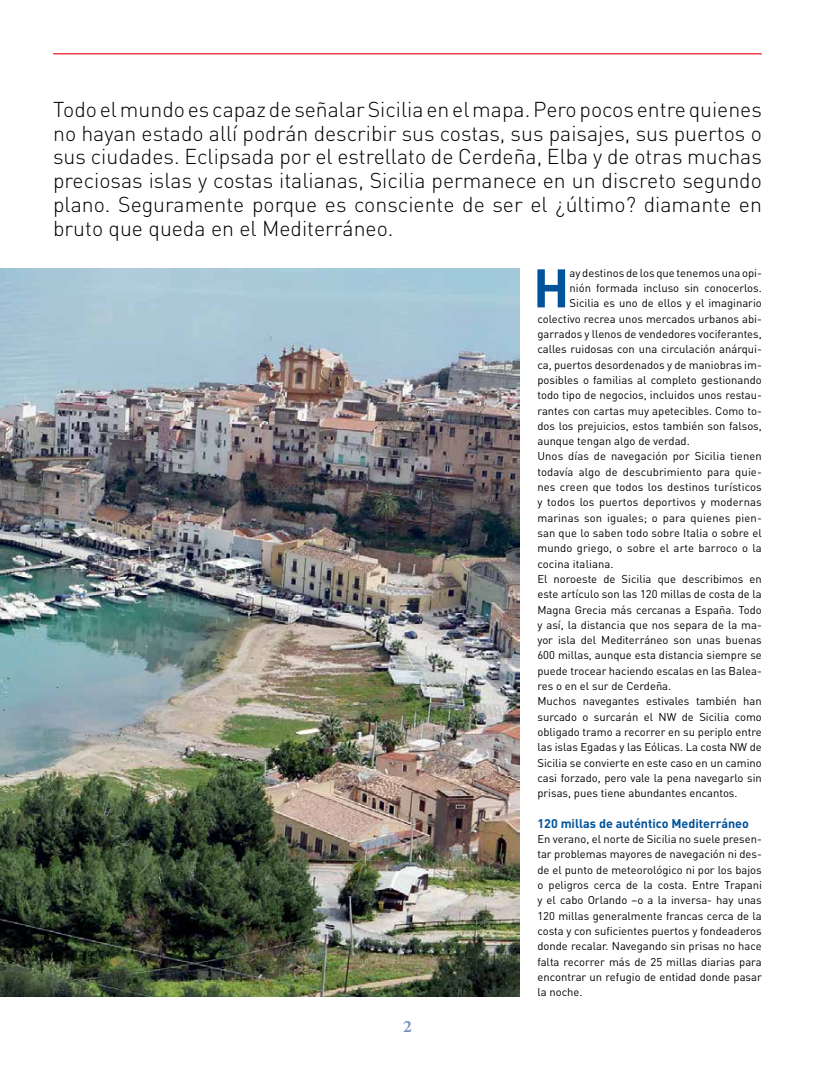
<style>
.page{position:relative;width:815px;height:1067px;background:#fff}
.page>*{position:absolute;margin:0;border:0;box-sizing:border-box;transform-origin:0 0}
.t1{font:700 53.38px "DIN";color:#00539b}
.t2{font:300 21.25px/23.8px "DIN";color:#000;text-align:justify}
.t3{font:700 17.5px "Minion Pro";color:#7b91c3}
.t4{font:700 12.5px "DIN";color:#00539b}
.t5{font:11.25px/15.2px "DIN";color:#000;text-align:justify}
</style>
<div class="page">
<hr style="left:53px;top:53px;width:709px;height:1px;background:#ed1e25">
<img style="left:0;top:268px;width:520px;height:728px">
<p class="t2" style="left:53px;top:97px;width:710px">Todo el mundo es capaz de señalar Sicilia en el mapa. Pero pocos entre quienes no hayan estado allí podrán describir sus costas, sus paisajes, sus puertos o sus ciudades. Eclipsada por el estrellato de Cerdeña, Elba y de otras muchas preciosas islas y costas italianas, Sicilia permanece en un discreto segundo plano. Seguramente porque es consciente de ser el ¿último? diamante en bruto que queda en el Mediterráneo.</p>
<h3 class="t3" style="left:403px;top:1014px;width:10px">2</h3>
<h1 class="t1" style="left:533px;top:253px;width:38px">H</h1>
<p class="t5" style="left:570px;top:265px;width:194px">ay destinos de los que tenemos una opi-</p>
<p class="t5" style="left:570px;top:280px;width:194px">nión formada incluso sin conocerlos.</p>
<p class="t5" style="left:570px;top:295px;width:194px">Sicilia es uno de ellos y el imaginario</p>
<p class="t5" style="left:537px;top:311px;width:226px">colectivo recrea unos mercados urbanos abi-</p>
<p class="t5" style="left:537px;top:326px;width:226px">garrados y llenos de vendedores vociferantes,</p>
<p class="t5" style="left:537px;top:341px;width:226px">calles ruidosas con una circulación anárqui-</p>
<p class="t5" style="left:537px;top:357px;width:226px">ca, puertos desordenados y de maniobras im-</p>
<p class="t5" style="left:537px;top:372px;width:226px">posibles o familias al completo gestionando</p>
<p class="t5" style="left:537px;top:387px;width:226px">todo tipo de negocios, incluidos unos restau-</p>
<p class="t5" style="left:537px;top:402px;width:226px">rantes con cartas muy apetecibles. Como to-</p>
<p class="t5" style="left:537px;top:418px;width:226px">dos los prejuicios, estos también son falsos,</p>
<p class="t5" style="left:537px;top:433px;width:154px">aunque tengan algo de verdad.</p>
<p class="t5" style="left:537px;top:448px;width:226px">Unos días de navegación por Sicilia tienen</p>
<p class="t5" style="left:537px;top:464px;width:226px">todavía algo de descubrimiento para quie-</p>
<p class="t5" style="left:537px;top:479px;width:226px">nes creen que todos los destinos turísticos</p>
<p class="t5" style="left:537px;top:494px;width:226px">y todos los puertos deportivos y modernas</p>
<p class="t5" style="left:537px;top:510px;width:226px">marinas son iguales; o para quienes pien-</p>
<p class="t5" style="left:537px;top:525px;width:226px">san que lo saben todo sobre Italia o sobre el</p>
<p class="t5" style="left:537px;top:540px;width:226px">mundo griego, o sobre el arte barroco o la</p>
<p class="t5" style="left:537px;top:555px;width:78px">cocina italiana.</p>
<p class="t5" style="left:537px;top:571px;width:226px">El noroeste de Sicilia que describimos en</p>
<p class="t5" style="left:537px;top:586px;width:226px">este artículo son las 120 millas de costa de la</p>
<p class="t5" style="left:537px;top:601px;width:226px">Magna Grecia más cercanas a España. Todo</p>
<p class="t5" style="left:537px;top:617px;width:226px">y así, la distancia que nos separa de la ma-</p>
<p class="t5" style="left:537px;top:632px;width:226px">yor isla del Mediterráneo son unas buenas</p>
<p class="t5" style="left:537px;top:647px;width:226px">600 millas, aunque esta distancia siempre se</p>
<p class="t5" style="left:537px;top:663px;width:226px">puede trocear haciendo escalas en las Balea-</p>
<p class="t5" style="left:537px;top:678px;width:135px">res o en el sur de Cerdeña.</p>
<p class="t5" style="left:537px;top:693px;width:226px">Muchos navegantes estivales también han</p>
<p class="t5" style="left:537px;top:708px;width:226px">surcado o surcarán el NW de Sicilia como</p>
<p class="t5" style="left:537px;top:724px;width:226px">obligado tramo a recorrer en su periplo entre</p>
<p class="t5" style="left:537px;top:739px;width:226px">las islas Egadas y las Eólicas. La costa NW de</p>
<p class="t5" style="left:537px;top:754px;width:226px">Sicilia se convierte en este caso en un camino</p>
<p class="t5" style="left:537px;top:770px;width:226px">casi forzado, pero vale la pena navegarlo sin</p>
<p class="t5" style="left:537px;top:785px;width:202px">prisas, pues tiene abundantes encantos.</p>
<p class="t4" style="left:537px;top:815px;width:213px">120 millas de auténtico Mediterráneo</p>
<p class="t5" style="left:537px;top:831px;width:226px">En verano, el norte de Sicilia no suele presen&shy;tar problemas mayores de navegación ni des&shy;de el punto de meteorológico ni por los bajos o peligros cerca de la costa. Entre Trapani y el cabo Orlando –o a la inversa- hay unas 120 millas generalmente francas cerca de la costa y con suficientes puertos y fondeaderos donde recalar. Navegando sin prisas no hace falta recorrer más de 25 millas diarias para encontrar un refugio de entidad donde pasar la noche.</p>
</div>
